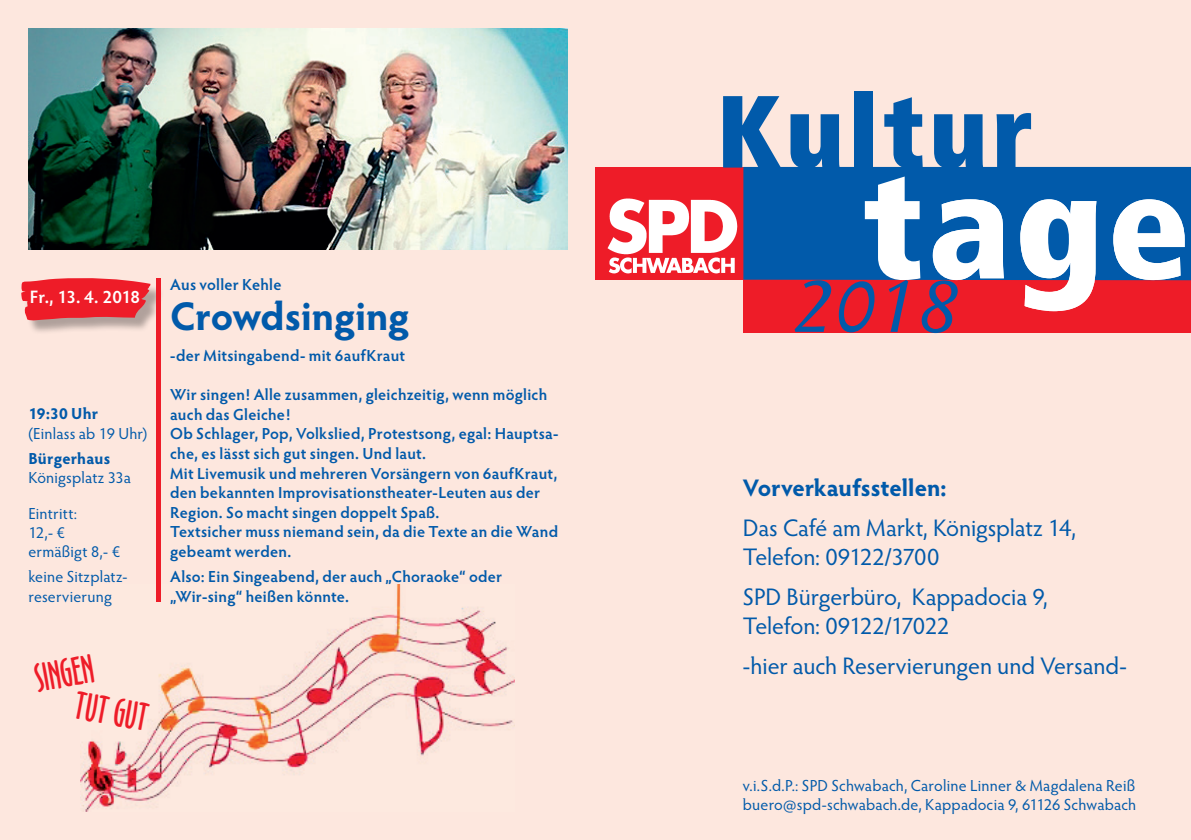
<style>
.page{position:relative;width:1191px;height:840px;background:#fff}
.page>*{position:absolute;margin:0;border:0;box-sizing:border-box;transform-origin:0 0}
.t1{font:italic 84px "Wunderlich";color:#015aaa}
.t2{font:700 40px "Hypatia Sans Pro";letter-spacing:-.005em;color:#015aaa}
.t3{font:36px "Oz Handicraft BT";color:#ee1c28}
.t4{font:24px/28.8px "Hypatia Sans Pro";letter-spacing:-.005em;color:#015aaa}
.t5{font:700 24px "Hypatia Sans Pro";letter-spacing:-.005em;color:#015aaa}
.t6{font:600 18px "Hypatia Sans Pro";letter-spacing:-.025em;color:#fff}
.t7{font:600 16px/19.6px "Hypatia Sans Pro";letter-spacing:.015em;color:#015aaa}
.t8{font:16px/19.2px "Hypatia Sans Pro";letter-spacing:.01em;color:#015aaa}
.t9{font:700 16px "Hypatia Sans Pro";letter-spacing:.01em;color:#015aaa}
</style>
<div class="page">
<div style="left:0;top:0;width:1191px;height:839px;background:#fde7de"></div>
<img style="left:81px;top:584px;width:434px;height:227px">
<img style="left:603px;top:167px;width:140px;height:112px">
<div style="left:743px;top:279px;width:448px;height:53px;background:#ee1c28"></div>
<div style="left:743px;top:167px;width:448px;height:113px;background:#015aaa"></div>
<svg style="left:865px;top:176px;width:55px;height:104px"></svg>
<svg style="left:932px;top:199px;width:72px;height:81px"></svg>
<svg style="left:1020px;top:199px;width:76px;height:112px"></svg>
<div style="left:1048px;top:218px;width:21px;height:42px;background:#015aaa;border-radius:50%"></div>
<svg style="left:1113px;top:199px;width:71px;height:81px"></svg>
<svg style="left:723px;top:96px;width:58px;height:71px"></svg>
<svg style="left:790px;top:114px;width:49px;height:53px"></svg>
<div style="left:854px;top:91px;width:18px;height:76px;background:#015aaa"></div>
<svg style="left:884px;top:97px;width:38px;height:70px"></svg>
<svg style="left:934px;top:114px;width:49px;height:53px"></svg>
<svg style="left:996px;top:113px;width:35px;height:54px"></svg>
<div style="left:595px;top:167px;width:8px;height:113px;background:#ee1c28"></div>
<img style="left:28px;top:28px;width:539px;height:221px">
<div style="left:24px;top:281px;width:141px;height:53px;background:#231f20;opacity:.35"></div>
<svg style="left:21px;top:278px;width:129px;height:42px"></svg>
<hr style="left:157px;top:278px;width:4px;height:323px;background:#ee1c28">
<p class="t6" style="left:30px;top:284px;width:112px">Fr., 13. 4. 2018</p>
<p class="t9" style="left:28px;top:402px;width:71px">19:30 Uhr</p>
<p class="t8" style="left:28px;top:423px;width:120px">(Einlass ab 19 Uhr)</p>
<p class="t9" style="left:28px;top:446px;width:83px">Bürgerhaus</p>
<p class="t8" style="left:28px;top:467px;width:104px">Königsplatz 33a</p>
<p class="t8" style="left:28px;top:503px;width:93px">Eintritt:<br>12,- € ermäßigt 8,- €</p>
<p class="t8" style="left:28px;top:566px;width:99px">keine Sitzplatz&shy;reservierung</p>
<h3 class="t3" style="left:32px;top:657px;width:61px;rotate:-10deg">SINGEN</h3>
<h3 class="t3" style="left:79px;top:683px;width:75px;rotate:10deg">TUT GUT</h3>
<p class="t7" style="left:170px;top:274px;width:113px">Aus voller Kehle</p>
<h2 class="t2" style="left:170px;top:288px;width:241px">Crowdsinging</h2>
<p class="t7" style="left:170px;top:345px;width:236px">-der Mitsingabend- mit 6aufKraut</p>
<p class="t7" style="left:170px;top:384px;width:390px">Wir singen! Alle zusammen, gleichzeitig, wenn möglich auch das Gleiche!<br>Ob Schlager, Pop, Volkslied, Protestsong, egal: Hauptsa&shy;che, es lässt sich gut singen. Und laut.<br>Mit Livemusik und mehreren Vorsängern von 6aufKraut, den bekannten Improvisationstheater-Leuten aus der Region. So macht singen doppelt Spaß.<br>Textsicher muss niemand sein, da die Texte an die Wand gebeamt werden.</p>
<p class="t7" style="left:170px;top:565px;width:334px">Also: Ein Singeabend, der auch „Choraoke“ oder „Wir-sing“ heißen könnte.</p>
<h1 class="t1" style="left:796px;top:257px;width:167px">2018</h1>
<h3 class="t5" style="left:743px;top:470px;width:205px">Vorverkaufsstellen:</h3>
<h3 class="t4" style="left:743px;top:512px;width:335px">Das Café am Markt, Königsplatz 14,<br>Telefon: 09122/3700</h3>
<h3 class="t4" style="left:743px;top:581px;width:306px">SPD Bürgerbüro, Kappadocia 9,<br>Telefon: 09122/17022</h3>
<h3 class="t4" style="left:743px;top:650px;width:385px">-hier auch Reservierungen und Versand-</h3>
<p class="t8" style="left:743px;top:775px;width:395px">v.i.S.d.P.: SPD Schwabach, Caroline Linner &amp; Magdalena Reiß buero@spd-schwabach.de, Kappadocia 9, 61126 Schwabach</p>
</div>
